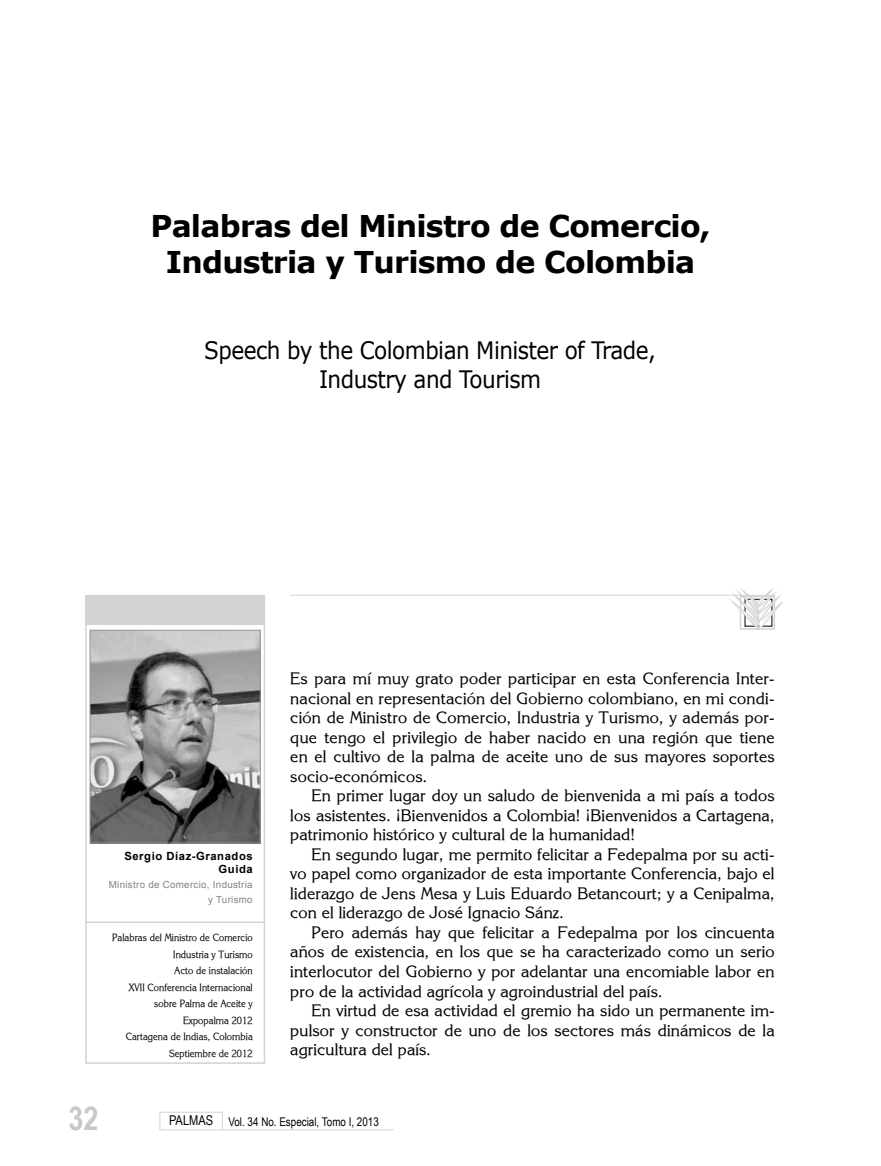
<style>
.page{position:relative;width:881px;height:1166px;background:#fff}
.page>*{position:absolute;margin:0;border:0;box-sizing:border-box;transform-origin:0 0}
.t1{font:700 33px "Arial Narrow Special G1";color:#c7c8ca}
.t2{font:700 30px/36px "Verdana";letter-spacing:-.025em;color:#000;text-align:center}
.t3{font:24px/28.8px "Verdana";letter-spacing:-.025em;color:#000;text-align:center;scale:.9 1}
.t4{font:16.5px/19.5px "Enchanted";letter-spacing:.01em;color:#000;text-align:justify}
.t5{font:12px "Arial Narrow";color:#000}
.t6{font:700 11.25px/13.5px "Arial";letter-spacing:.05em;color:#000;text-align:right}
.t7{font:10.5px/16.5px "Enchanted";letter-spacing:.01em;color:#000;text-align:right;scale:.9 1}
.t8{font:9.75px/15px "Arial";letter-spacing:.03em;color:#808285;text-align:right}
.s1{font-size:13.5px}
</style>
<div class="page">
<div style="left:159px;top:1111px;width:63px;height:18px;border:1px solid #d1d3d4"></div>
<hr style="left:223px;top:1129px;width:170px;height:1px;background:#d1d3d4">
<div style="left:85px;top:596px;width:180px;height:467px;border:2px solid #d1d3d4"></div>
<div style="left:85px;top:595px;width:180px;height:30px;background:#d1d3d4"></div>
<hr style="left:290px;top:594px;width:484px;height:1px;background:#d1d3d4">
<svg style="left:731px;top:589px;width:52px;height:40px"></svg>
<hr style="left:86px;top:921px;width:179px;height:1px;background:#d1d3d4">
<img style="left:92px;top:631px;width:166px;height:210px">
<div style="left:90px;top:629px;width:170px;height:214px;border:1px solid #939598"></div>
<h2 class="t2" style="left:150px;top:207px;width:561px">Palabras del Ministro de Comercio,<br>Industria y Turismo de Colombia</h2>
<h3 class="t3" style="left:204px;top:336px;width:503px">Speech by the Colombian Minister of Trade,<br>Industry and Tourism</h3>
<p class="t6" style="left:124px;top:849px;width:130px">Sergio Díaz-Granados<br>Guida</p>
<p class="t8" style="left:109px;top:877px;width:145px">Ministro de Comercio, Industria y Turismo</p>
<p class="t7" style="left:112px;top:929px;width:158px">Palabras del Ministro de Comercio<br>Industria y Turismo<br>Acto de instalación<br>XVII Conferencia Internacional sobre Palma de Aceite y<br>Expopalma 2012<br>Cartagena de Indias, Colombia<br>Septiembre de 2012</p>
<p class="t4" style="left:290px;top:668px;width:485px">Es para mí muy grato poder participar en esta Conferencia Inter&shy;nacional en representación del Gobierno colombiano, en mi condi&shy;ción de Ministro de Comercio, Industria y Turismo, y además por&shy;que tengo el privilegio de haber nacido en una región que tiene en el cultivo de la palma de aceite uno de sus mayores soportes socio-económicos.</p>
<p class="t4" style="left:290px;top:785px;width:485px;text-indent:21px">En primer lugar doy un saludo de bienvenida a mi país a todos los asistentes. ¡Bienvenidos a Colombia! ¡Bienvenidos a Cartagena, patrimonio histórico y cultural de la humanidad!</p>
<p class="t4" style="left:290px;top:844px;width:485px;text-indent:21px">En segundo lugar, me permito felicitar a Fedepalma por su acti&shy;vo papel como organizador de esta importante Conferencia, bajo el liderazgo de Jens Mesa y Luis Eduardo Betancourt; y a Cenipalma, con el liderazgo de José Ignacio Sánz.</p>
<p class="t4" style="left:290px;top:922px;width:485px;text-indent:21px">Pero además hay que felicitar a Fedepalma por los cincuenta años de existencia, en los que se ha caracterizado como un serio interlocutor del Gobierno y por adelantar una encomiable labor en pro de la actividad agrícola y agroindustrial del país.</p>
<p class="t4" style="left:290px;top:1000px;width:485px;text-indent:21px">En virtud de esa actividad el gremio ha sido un permanente im&shy;pulsor y constructor de uno de los sectores más dinámicos de la agricultura del país.</p>
<h1 class="t1" style="left:68px;top:1096px;width:32px">32</h1>
<p class="t5" style="left:169px;top:1112px;width:211px"><span class="s1">PALMAS</span> Vol. 34 No. Especial, Tomo I, 2013</p>
</div>
